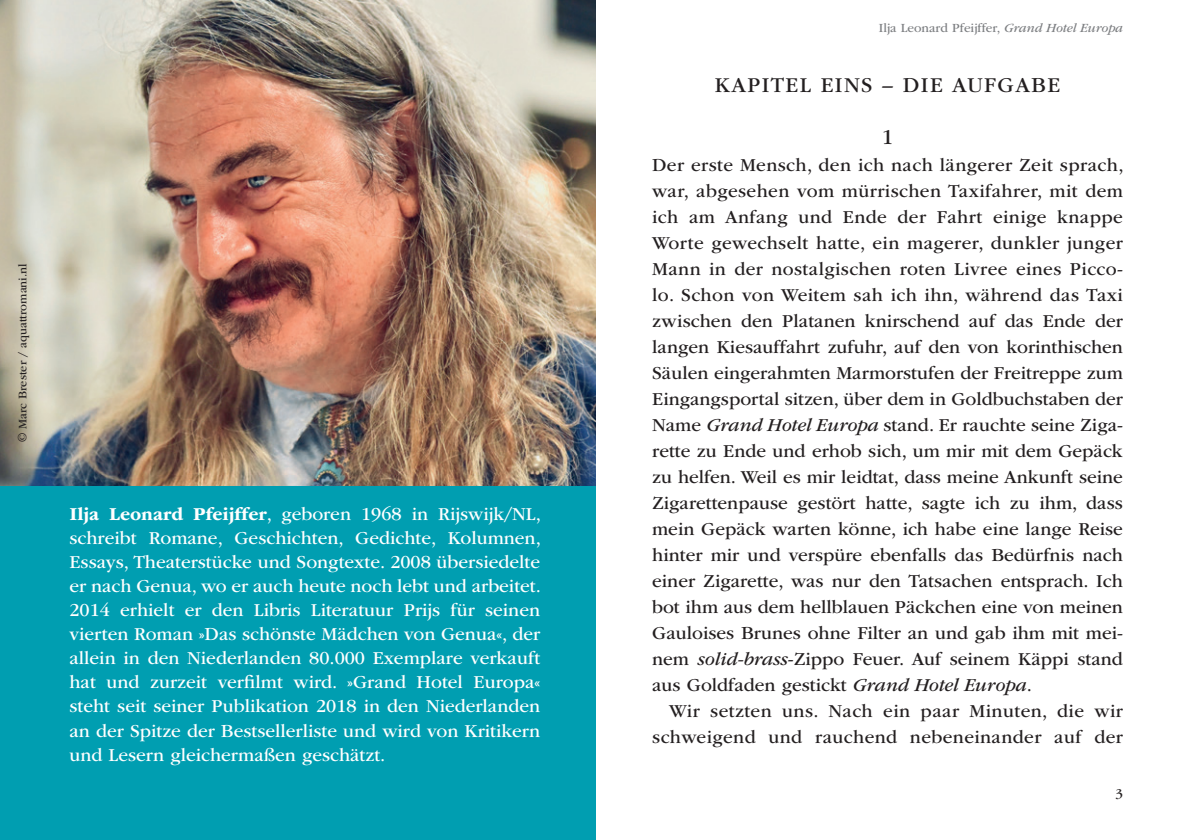
<style>
.page{position:relative;width:1191px;height:840px;background:#fff}
.page>*{position:absolute;margin:0;border:0;box-sizing:border-box;transform-origin:0 0}
.t1{font:22px "ITC Garamond Std";letter-spacing:.06em;color:#231f20}
.t2{font:19px/26px "ITC Garamond Std";letter-spacing:.02em;color:#231f20;text-align:justify}
.Fließtext_Garamond{font:19px/24px "ITC Garamond Std";color:#fff;text-align:justify}
.t3{font:14px "ITC Garamond Std";color:#231f20}
.t4{font:13px "ITC Garamond Std";color:#7c7e81}
.t5{font:12px "ITC Garamond Std";color:#231f20}
.s1{font-weight:700}
.s2{font-style:italic}
</style>
<div class="page">
<img style="left:0;top:0;width:595px;height:486px">
<div style="left:0;top:486px;width:595px;height:353px;background:#009eb1"></div>
<p class="t5" style="left:16px;top:442px;width:180px;rotate:-90deg">© Marc Brester / aquattromani.nl</p>
<p class="Fließtext_Garamond" style="left:69px;top:502px;width:473px"><span class="s1">Ilja Leonard Pfeijffer</span>, geboren 1968 in Rijswijk/NL, schreibt Romane, Geschichten, Gedichte, Kolumnen, Essays, Theaterstücke und Songtexte. 2008 übersiedelte er nach Genua, wo er auch heute noch lebt und arbeitet.<br>2014 erhielt er den Libris Literatuur Prijs für seinen vierten Roman »Das schönste Mädchen von Genua«, der allein in den Niederlanden 80.000 Exemplare verkauft hat und zurzeit verfilmt wird. »Grand Hotel Europa« steht seit seiner Publikation 2018 in den Niederlanden an der Spitze der Bestsellerliste und wird von Kritikern und Lesern gleichermaßen geschätzt.</p>
<p class="t4" style="left:878px;top:21px;width:246px">Ilja Leonard Pfeijffer, <span class="s2">Grand Hotel Europa</span></p>
<p class="t1" style="left:715px;top:73px;width:347px">KAPITEL EINS – DIE AUFGABE</p>
<p class="t1" style="left:881px;top:125px;width:13px">1</p>
<p class="t2" style="left:652px;top:152px;width:473px">Der erste Mensch, den ich nach längerer Zeit sprach, war, abgesehen vom mürrischen Taxifahrer, mit dem ich am Anfang und Ende der Fahrt einige knappe Worte gewechselt hatte, ein magerer, dunkler junger Mann in der nostalgischen roten Livree eines Picco&shy;lo. Schon von Weitem sah ich ihn, während das Taxi zwischen den Platanen knirschend auf das Ende der langen Kiesauffahrt zufuhr, auf den von korinthischen Säulen eingerahmten Marmorstufen der Freitreppe zum Eingangsportal sitzen, über dem in Goldbuchstaben der Name <span class="s2">Grand Hotel Europa</span> stand. Er rauchte seine Ziga&shy;rette zu Ende und erhob sich, um mir mit dem Gepäck zu helfen. Weil es mir leidtat, dass meine Ankunft seine Zigarettenpause gestört hatte, sagte ich zu ihm, dass mein Gepäck warten könne, ich habe eine lange Reise hinter mir und verspüre ebenfalls das Bedürfnis nach einer Zigarette, was nur den Tatsachen entsprach. Ich bot ihm aus dem hellblauen Päckchen eine von meinen Gauloises Brunes ohne Filter an und gab ihm mit mei&shy;nem <span class="s2">solid-brass</span>-Zippo Feuer. Auf seinem Käppi stand aus Goldfaden gestickt <span class="s2">Grand Hotel Europa</span>.</p>
<p class="t2" style="left:652px;top:698px;width:472px;text-align:right">Wir setzten uns. Nach ein paar Minuten, die wir schweigend und rauchend nebeneinander auf der</p>
<p class="t3" style="left:1115px;top:785px;width:9px">3</p>
</div>
